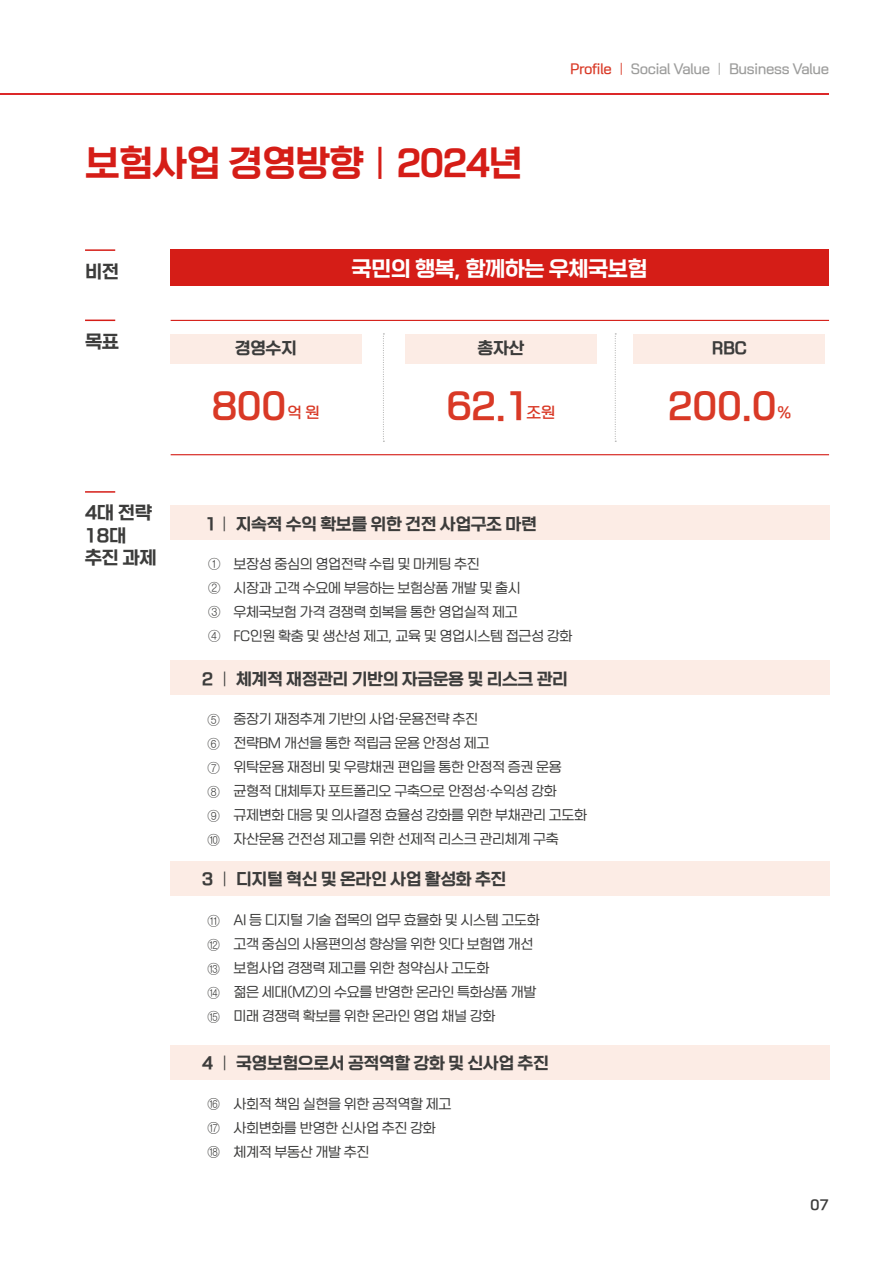
<style>
.page{position:relative;width:893px;height:1263px;background:#fff}
.page>*{position:absolute;margin:0;border:0;box-sizing:border-box;transform-origin:0 0}
.t1{font:36px "Rix Rak Sans PB";letter-spacing:-.025em;color:#d51d17}
.t2{font:36px "Rix Rak Sans PSB";letter-spacing:-.025em;color:#d93926}
.t3{font:21px "Rix Rak Sans PB";letter-spacing:-.025em;color:#fff}
.t4{font:18px "Rix Rak Sans PB";letter-spacing:-.025em;color:#3c3c3b}
.t5{font:16.5px "Rix Rak Sans PB";letter-spacing:-.025em;color:#3c3c3b}
.t6{font:15px "Rix Rak Sans PM";color:#d93926}
.t7{font:13.5px "Rix Rak Sans PR";letter-spacing:-.025em;color:#3c3c3b}
.t8{font:13.5px "Rix Rak Sans PM";letter-spacing:-.025em;color:#9d9d9c}
.t9{font:13.5px "Nanum Gothic";color:#3c3c3b}
.t10{font:13.5px "Rix Rak Sans PSB";color:#3c3c3b}
.s1{font-family:"Rix Rak Sans PR"}
.s2{color:#d93926}
.s3{font-family:"Rix Rak Sans PL";color:#d93926}
.s4{font-family:"Rix Rak Sans PL"}
</style>
<div class="page">
<hr style="left:0;top:94px;width:829px;height:1px;background:#dc2829">
<div style="left:170px;top:249px;width:659px;height:37px;background:#d51d17"></div>
<div style="left:170px;top:506px;width:659px;height:34px;background:#fcece5"></div>
<div style="left:170px;top:1045px;width:659px;height:34px;background:#fcece5"></div>
<div style="left:170px;top:862px;width:659px;height:34px;background:#fcece5"></div>
<div style="left:170px;top:661px;width:659px;height:34px;background:#fcece5"></div>
<hr style="left:85px;top:249px;width:30px;height:2px;background:#d51d17">
<hr style="left:85px;top:491px;width:30px;height:2px;background:#d51d17">
<div style="left:170px;top:334px;width:191px;height:30px;background:#fcece5"></div>
<div style="left:405px;top:334px;width:192px;height:30px;background:#fcece5"></div>
<div style="left:634px;top:334px;width:191px;height:30px;background:#fcece5"></div>
<hr style="left:85px;top:320px;width:30px;height:1px;background:#d51d17">
<svg style="left:383px;top:334px;width:1px;height:108px"></svg>
<hr style="left:171px;top:454px;width:658px;height:1px;background:#d51d17">
<hr style="left:171px;top:320px;width:658px;height:1px;background:#d51d17">
<svg style="left:615px;top:334px;width:1px;height:108px"></svg>
<p class="t1" style="left:85px;top:140px;width:439px">보험사업 경영방향<span class="s1">ㅣ</span>2024년</p>
<p class="t8" style="left:570px;top:60px;width:261px"><span class="s2">Profile</span> <span class="s3">ㅣ</span> Social Value <span class="s4">ㅣ</span> Business Value</p>
<p class="t4" style="left:85px;top:259px;width:36px">비전</p>
<p class="t3" style="left:351px;top:254px;width:298px">국민의 행복, 함께하는 우체국보험</p>
<p class="t4" style="left:85px;top:329px;width:36px">목표</p>
<p class="t5" style="left:235px;top:337px;width:64px">경영수지</p>
<p class="t2" style="left:212px;top:383px;width:76px">800</p>
<p class="t6" style="left:287px;top:403px;width:34px">억 원</p>
<p class="t5" style="left:478px;top:337px;width:48px">총자산</p>
<p class="t2" style="left:446px;top:383px;width:86px">62.1</p>
<p class="t6" style="left:527px;top:403px;width:31px">조원</p>
<p class="t5" style="left:712px;top:337px;width:37px">RBC</p>
<p class="t2" style="left:668px;top:383px;width:111px">200.0</p>
<p class="t6" style="left:778px;top:403px;width:15px">%</p>
<p class="t4" style="left:85px;top:501px;width:69px">4대 전략</p>
<p class="t4" style="left:85px;top:523px;width:43px">18대</p>
<p class="t4" style="left:85px;top:546px;width:73px">추진 과제</p>
<p class="t5" style="left:205px;top:513px;width:333px">1<span class="s4">ㅣ</span> 지속적 수익 확보를 위한 건전 사업구조 마련</p>
<p class="t9" style="left:208px;top:558px;width:14px">①</p>
<p class="t9" style="left:208px;top:582px;width:14px">②</p>
<p class="t9" style="left:208px;top:606px;width:14px">③</p>
<p class="t9" style="left:208px;top:630px;width:14px">④</p>
<p class="t7" style="left:233px;top:555px;width:248px">보장성 중심의 영업전략 수립 및 마케팅 추진</p>
<p class="t7" style="left:233px;top:579px;width:289px">시장과 고객 수요에 부응하는 보험상품 개발 및 출시</p>
<p class="t7" style="left:233px;top:603px;width:286px">우체국보험 가격 경쟁력 회복을 통한 영업실적 제고</p>
<p class="t7" style="left:233px;top:627px;width:340px">FC인원 확충 및 생산성 제고, 교육 및 영업시스템 접근성 강화</p>
<p class="t5" style="left:202px;top:668px;width:368px">2 <span class="s4">ㅣ</span> 체계적 재정관리 기반의 자금운용 및 리스크 관리</p>
<p class="t7" style="left:233px;top:710px;width:246px">중장기 재정추계 기반의 사업·운용전략 추진</p>
<p class="t7" style="left:233px;top:734px;width:257px">전략BM 개선을 통한 적립금 운용 안정성 제고</p>
<p class="t7" style="left:233px;top:758px;width:330px">위탁운용 재정비 및 우량채권 편입을 통한 안정적 증권 운용</p>
<p class="t7" style="left:233px;top:782px;width:325px">균형적 대체투자 포트폴리오 구축으로 안정성·수익성 강화</p>
<p class="t7" style="left:233px;top:806px;width:355px">규제변화 대응 및 의사결정 효율성 강화를 위한 부채관리 고도화</p>
<p class="t7" style="left:233px;top:830px;width:327px">자산운용 건전성 제고를 위한 선제적 리스크 관리체계 구축</p>
<p class="t9" style="left:208px;top:713px;width:14px">⑤</p>
<p class="t9" style="left:208px;top:737px;width:14px">⑥</p>
<p class="t9" style="left:208px;top:761px;width:14px">⑦</p>
<p class="t9" style="left:208px;top:785px;width:14px">⑧</p>
<p class="t9" style="left:208px;top:809px;width:14px">⑨</p>
<p class="t9" style="left:208px;top:833px;width:14px">⑩</p>
<p class="t5" style="left:202px;top:868px;width:306px">3 <span class="s4">ㅣ</span> 디지털 혁신 및 온라인 사업 활성화 추진</p>
<p class="t9" style="left:208px;top:914px;width:14px">⑪</p>
<p class="t9" style="left:208px;top:938px;width:14px">⑫</p>
<p class="t9" style="left:208px;top:962px;width:14px">⑬</p>
<p class="t9" style="left:208px;top:986px;width:14px">⑭</p>
<p class="t9" style="left:208px;top:1010px;width:14px">⑮</p>
<p class="t7" style="left:233px;top:911px;width:308px">AI 등 디지털 기술 접목의 업무 효율화 및 시스템 고도화</p>
<p class="t7" style="left:233px;top:935px;width:301px">고객 중심의 사용편의성 향상을 위한 잇다 보험앱 개선</p>
<p class="t7" style="left:233px;top:959px;width:257px">보험사업 경쟁력 제고를 위한 청약심사 고도화</p>
<p class="t7" style="left:233px;top:983px;width:304px">젊은 세대(MZ)의 수요를 반영한 온라인 특화상품 개발</p>
<p class="t7" style="left:233px;top:1007px;width:264px">미래 경쟁력 확보를 위한 온라인 영업 채널 강화</p>
<p class="t5" style="left:202px;top:1052px;width:348px">4 <span class="s4">ㅣ</span> 국영보험으로서 공적역할 강화 및 신사업 추진</p>
<p class="t9" style="left:208px;top:1097px;width:14px">⑯</p>
<p class="t9" style="left:208px;top:1121px;width:14px">⑰</p>
<p class="t9" style="left:208px;top:1145px;width:14px">⑱</p>
<p class="t7" style="left:233px;top:1095px;width:219px">사회적 책임 실현을 위한 공적역할 제고</p>
<p class="t7" style="left:233px;top:1119px;width:204px">사회변화를 반영한 신사업 추진 강화</p>
<p class="t7" style="left:233px;top:1143px;width:137px">체계적 부동산 개발 추진</p>
<p class="t10" style="left:810px;top:1196px;width:21px">07</p>
</div>
